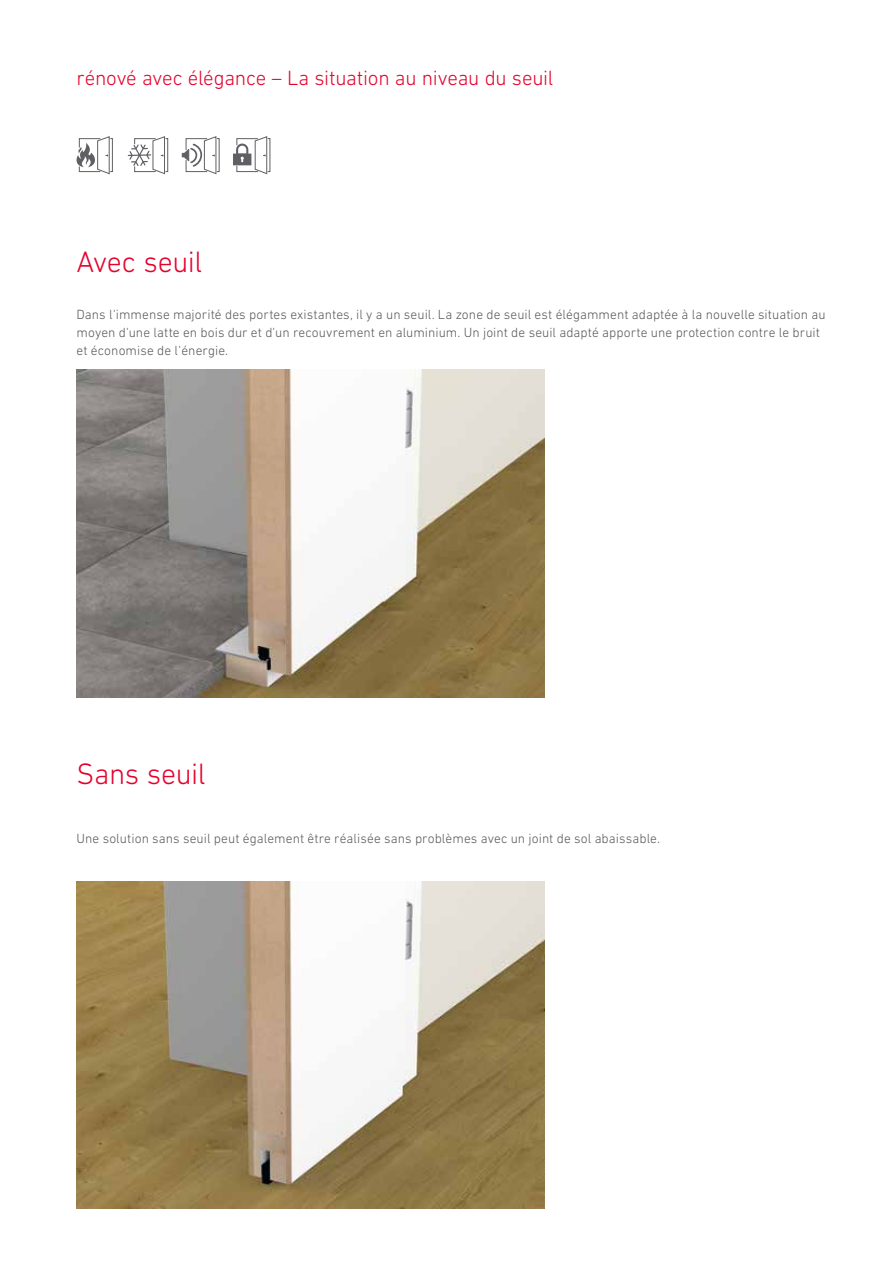
<style>
.page{position:relative;width:893px;height:1263px;background:#fff}
.page>*{position:absolute;margin:0;border:0;box-sizing:border-box;transform-origin:0 0}
.t1{font:300 30px "DIN Next LT Pro";letter-spacing:-.015em;color:#e4032e}
.t2{font:300 21px "DIN Next LT Pro";letter-spacing:-.01em;color:#e4032e}
.t3{font:300 13.5px/18px "DIN Next LT Pro";letter-spacing:.005em;color:#575756}
</style>
<div class="page">
<img style="left:77px;top:370px;width:467px;height:327px">
<img style="left:77px;top:881px;width:467px;height:328px">
<svg style="left:233px;top:136px;width:38px;height:38px"></svg>
<svg style="left:182px;top:136px;width:38px;height:38px"></svg>
<svg style="left:128px;top:136px;width:40px;height:38px"></svg>
<svg style="left:77px;top:136px;width:36px;height:38px"></svg>
<h2 class="t2" style="left:77px;top:66px;width:478px">rénové avec élégance – La situation au niveau du seuil</h2>
<h1 class="t1" style="left:77px;top:245px;width:127px">Avec seuil</h1>
<p class="t3" style="left:77px;top:306px;width:751px">Dans l'immense majorité des portes existantes, il y a un seuil. La zone de seuil est élégamment adaptée à la nouvelle situation au moyen d'une latte en bois dur et d'un recouvrement en aluminium. Un joint de seuil adapté apporte une protection contre le bruit et économise de l'énergie.</p>
<h1 class="t1" style="left:77px;top:756px;width:131px">Sans seuil</h1>
<p class="t3" style="left:77px;top:830px;width:585px">Une solution sans seuil peut également être réalisée sans problèmes avec un joint de sol abaissable.</p>
</div>
